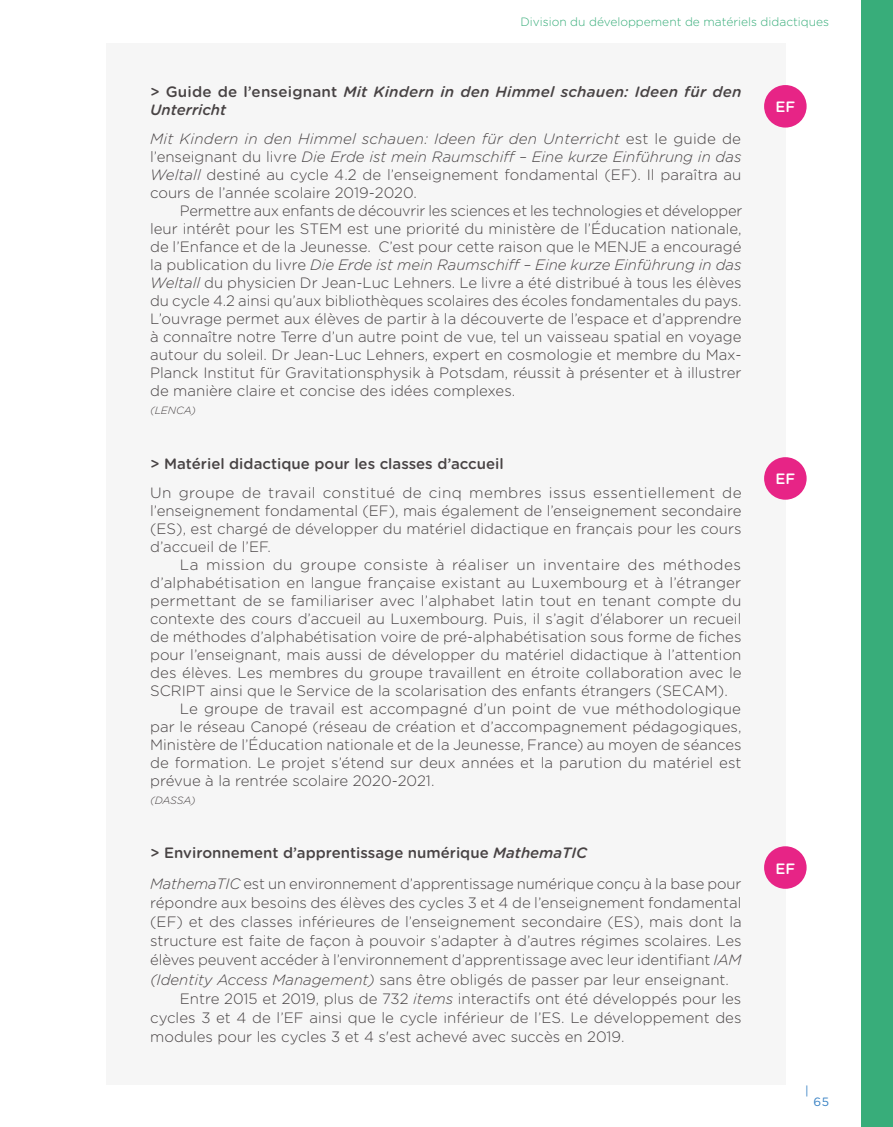
<style>
.page{position:relative;width:893px;height:1127px;background:#fff}
.page>*{position:absolute;margin:0;border:0;box-sizing:border-box;transform-origin:0 0}
.t1{font:300 15px/18px "Gotham Rounded";color:#484344;text-align:justify}
.t2{font:italic 500 15px/18px "Gotham Rounded";letter-spacing:.01em;color:#484344}
.t3{font:300 15px "Gotham Rounded";letter-spacing:.03em;color:#484344}
.t4{font:500 15px "Gotham Rounded";color:#484344}
.t5{font:500 15px "Gotham Rounded";color:#fff}
.t6{font:300 12px "Gotham Rounded";color:#38ad7a}
.t7{font:12px "Gotham Rounded";color:#3982c4}
.t8{font:italic 300 10.5px "Gotham Rounded";letter-spacing:-.005em;color:#484344}
.s1{font-style:normal}
.s2{font-style:italic}
.s3{font-weight:500}
.s4{font-weight:500;font-style:italic}
</style>
<div class="page">
<div style="left:106px;top:43px;width:679px;height:1041px;background:#f6f6f6"></div>
<div style="left:764px;top:85px;width:43px;height:43px;background:#e72486;border-radius:50%"></div>
<div style="left:764px;top:457px;width:43px;height:43px;background:#e72486;border-radius:50%"></div>
<div style="left:764px;top:846px;width:43px;height:43px;background:#e72486;border-radius:50%"></div>
<div style="left:861px;top:0;width:32px;height:1127px;background:#38ad7a"></div>
<p class="t6" style="left:520px;top:14px;width:310px">Division du développement de matériels didactiques</p>
<p class="t2" style="left:150px;top:82px;width:593px"><span class="s1">&gt; Guide de l’enseignant</span> Mit Kindern in den Himmel schauen: Ideen für den<br>Unterricht</p>
<p class="t1" style="left:150px;top:129px;width:593px"><span class="s2">Mit Kindern in den Himmel schauen: Ideen für den Unterricht</span> est le guide de l’enseignant du livre <span class="s2">Die Erde ist mein Raumschiff – Eine kurze Einführung in das Weltall</span> destiné au cycle 4.2 de l’enseignement fondamental (EF). Il paraîtra au cours de l’année scolaire 2019-2020.</p>
<p class="t1" style="left:150px;top:201px;width:594px;text-indent:30px">Permettre aux enfants de découvrir les sciences et les technologies et développer leur intérêt pour les STEM est une priorité du ministère de l’Éducation nationale, de l’Enfance et de la Jeunesse. C’est pour cette raison que le MENJE a encouragé la publication du livre <span class="s2">Die Erde ist mein Raumschiff – Eine kurze Einführung in das Weltall</span> du physicien Dr Jean-Luc Lehners. Le livre a été distribué à tous les élèves du cycle 4.2 ainsi qu’aux bibliothèques scolaires des écoles fondamentales du pays.<br>L’ouvrage permet aux élèves de partir à la découverte de l’espace et d’apprendre à connaître notre Terre d’un autre point de vue, tel un vaisseau spatial en voyage autour du soleil. Dr Jean-Luc Lehners, expert en cosmologie et membre du Max-Planck Institut für Gravitationsphysik à Potsdam, réussit à présenter et à illustrer de manière claire et concise des idées complexes.</p>
<p class="t8" style="left:150px;top:403px;width:47px">(LENCA)</p>
<p class="t4" style="left:150px;top:453px;width:355px">&gt; Matériel didactique pour les classes d’accueil</p>
<p class="t1" style="left:150px;top:483px;width:593px">Un groupe de travail constitué de cinq membres issus essentiellement de l’enseignement fondamental (EF), mais également de l’enseignement secondaire (ES), est chargé de développer du matériel didactique en français pour les cours d’accueil de l’EF.</p>
<p class="t3" style="left:180px;top:554px;width:563px">La mission du groupe consiste à réaliser un inventaire des méthodes</p>
<p class="t1" style="left:150px;top:573px;width:593px">d’alphabétisation en langue française existant au Luxembourg et à l’étranger</p>
<p class="t1" style="left:150px;top:591px;width:593px">permettant de se familiariser avec l’alphabet latin tout en tenant compte du</p>
<p class="t1" style="left:150px;top:609px;width:593px">contexte des cours d’accueil au Luxembourg. Puis, il s’agit d’élaborer un recueil</p>
<p class="t1" style="left:150px;top:627px;width:593px">de méthodes d’alphabétisation voire de pré-alphabétisation sous forme de fiches</p>
<p class="t1" style="left:150px;top:645px;width:593px">pour l’enseignant, mais aussi de développer du matériel didactique à l’attention</p>
<p class="t1" style="left:150px;top:663px;width:593px">des élèves. Les membres du groupe travaillent en étroite collaboration avec le</p>
<p class="t1" style="left:150px;top:681px;width:579px">SCRIPT ainsi que le Service de la scolarisation des enfants étrangers (SECAM).</p>
<p class="t1" style="left:180px;top:699px;width:563px">Le groupe de travail est accompagné d’un point de vue méthodologique</p>
<p class="t1" style="left:150px;top:717px;width:593px">par le réseau Canopé (réseau de création et d’accompagnement pédagogiques,</p>
<p class="t1" style="left:150px;top:735px;width:593px">Ministère de l’Éducation nationale et de la Jeunesse, France) au moyen de séances</p>
<p class="t1" style="left:150px;top:753px;width:593px">de formation. Le projet s’étend sur deux années et la parution du matériel est</p>
<p class="t1" style="left:150px;top:771px;width:286px">prévue à la rentrée scolaire 2020-2021.</p>
<p class="t8" style="left:150px;top:793px;width:47px">(DASSA)</p>
<p class="t1" style="left:150px;top:837px;width:593px;line-height:30.8px"><span class="s3">&gt; Environnement d’apprentissage numérique</span> <span class="s4">MathemaTIC<br></span><span class="s2">MathemaTIC</span> est un environnement d’apprentissage numérique conçu à la base pour</p>
<p class="t1" style="left:150px;top:893px;width:593px">répondre aux besoins des élèves des cycles 3 et 4 de l’enseignement fondamental</p>
<p class="t1" style="left:150px;top:912px;width:593px">(EF) et des classes inférieures de l’enseignement secondaire (ES), mais dont la</p>
<p class="t1" style="left:150px;top:931px;width:593px">structure est faite de façon à pouvoir s’adapter à d’autres régimes scolaires. Les</p>
<p class="t1" style="left:150px;top:950px;width:593px">élèves peuvent accéder à l’environnement d’apprentissage avec leur identifiant <span class="s2">IAM</span></p>
<p class="t1" style="left:150px;top:969px;width:580px"><span class="s2">(Identity Access Management)</span> sans être obligés de passer par leur enseignant.</p>
<p class="t1" style="left:180px;top:989px;width:563px">Entre 2015 et 2019, plus de 732 <span class="s2">items</span> interactifs ont été développés pour les</p>
<p class="t1" style="left:150px;top:1008px;width:593px">cycles 3 et 4 de l’EF ainsi que le cycle inférieur de l’ES. Le développement des</p>
<p class="t1" style="left:150px;top:1027px;width:476px">modules pour les cycles 3 et 4 s'est achevé avec succès en 2019.</p>
<p class="t5" style="left:775px;top:96px;width:21px">EF</p>
<p class="t5" style="left:775px;top:468px;width:21px">EF</p>
<p class="t5" style="left:775px;top:857px;width:21px">EF</p>
<p class="t7" style="left:805px;top:1083px;width:5px">|</p>
<p class="t7" style="left:813px;top:1093px;width:17px">65</p>
</div>
